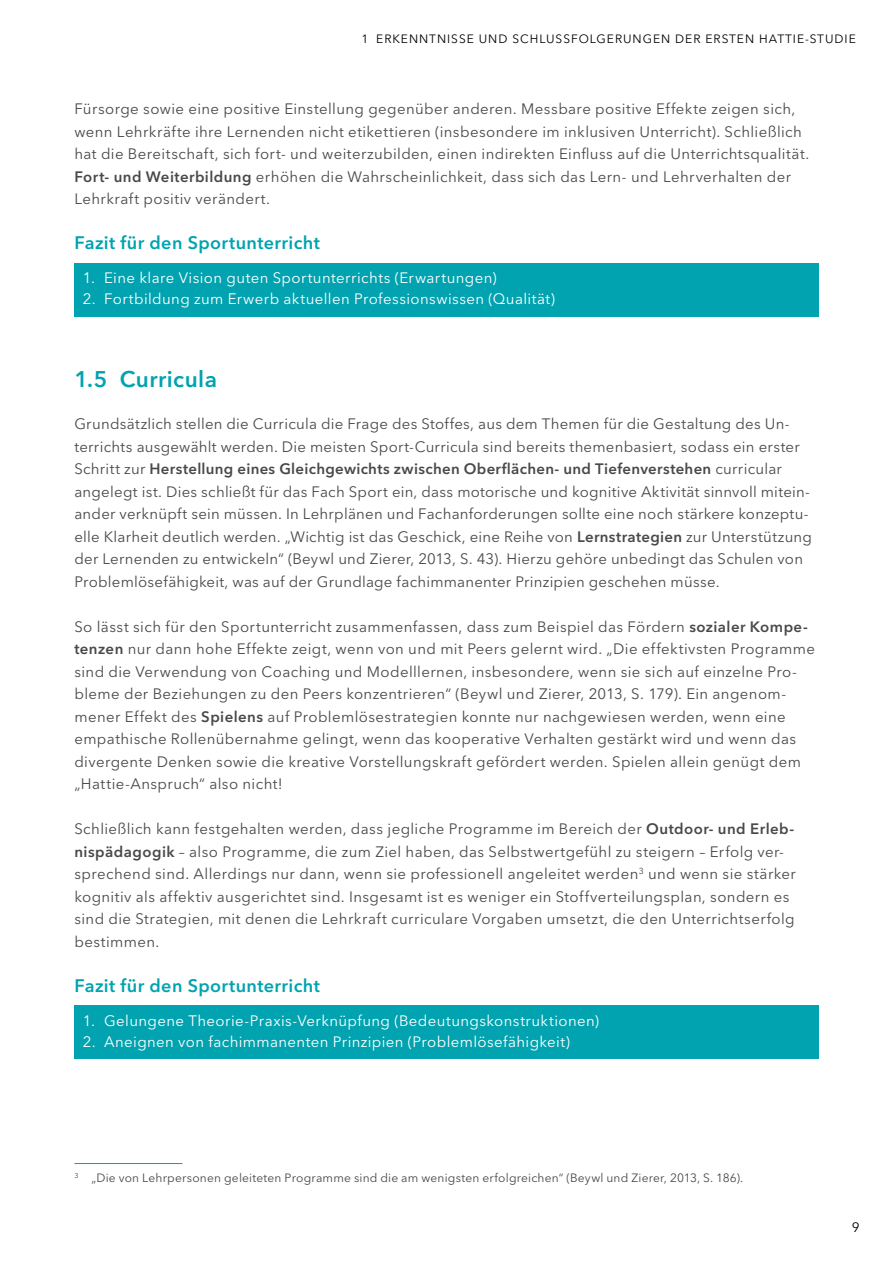
<style>
.page{position:relative;width:893px;height:1263px;background:#fff}
.page>*{position:absolute;margin:0;border:0;box-sizing:border-box;transform-origin:0 0}
.Ü2{font:600 22.5px "Avenir Next LT Pro";letter-spacing:.02em;color:#00a3af}
.Ü_3{font:600 18px "Avenir Next LT Pro";letter-spacing:.02em;color:#00a3af}
.Fließtext{font:15px/22.5px "Avenir Next LT Pro";letter-spacing:.025em;color:#494948}
.Fließtext_Schattiert{font:15px "Avenir Next LT Pro";letter-spacing:.025em;color:#fff}
.t1{font:13.5px "Avenir Next LT Pro";color:#000}
.Fließtext-2{font:12px "Avenir Next LT Pro";letter-spacing:.015em;color:#494948}
.t2{font:12px "Avenir Next LT Pro";letter-spacing:.08em;color:#000}
.s1{font-weight:600}
</style>
<div class="page">
<div style="left:74px;top:263px;width:745px;height:32px;background:#00a3af"></div>
<div style="left:74px;top:284px;width:745px;height:32px;background:#00a3af"></div>
<div style="left:74px;top:1006px;width:745px;height:32px;background:#00a3af"></div>
<div style="left:74px;top:1027px;width:745px;height:32px;background:#00a3af"></div>
<hr style="left:74px;top:1163px;width:108px;height:1px;background:#00a3af">
<p class="t2" style="left:361px;top:32px;width:496px">1 ERKENNTNISSE UND SCHLUSSFOLGERUNGEN DER ERSTEN HATTIE-STUDIE</p>
<p class="Fließtext" style="left:74px;top:98px;width:736px">Fürsorge sowie eine positive Einstellung gegenüber anderen. Messbare positive Effekte zeigen sich, wenn Lehrkräfte ihre Lernenden nicht etikettieren (insbesondere im inklusiven Unterricht). Schließlich hat die Bereitschaft, sich fort- und weiterzubilden, einen indirekten Einfluss auf die Unterrichtsqualität.<br><span class="s1">Fort- und Weiterbildung</span> erhöhen die Wahrscheinlichkeit, dass sich das Lern- und Lehrverhalten der Lehrkraft positiv verändert.</p>
<p class="Ü_3" style="left:74px;top:232px;width:247px">Fazit für den Sportunterricht</p>
<p class="Fließtext_Schattiert" style="left:83px;top:269px;width:415px">1. Eine klare Vision guten Sportunterrichts (Erwartungen)</p>
<p class="Fließtext_Schattiert" style="left:83px;top:290px;width:474px">2. Fortbildung zum Erwerb aktuellen Professionswissen (Qualität)</p>
<p class="Ü2" style="left:74px;top:365px;width:144px">1.5 Curricula</p>
<p class="Fließtext" style="left:74px;top:413px;width:739px">Grundsätzlich stellen die Curricula die Frage des Stoffes, aus dem Themen für die Gestaltung des Un&shy;terrichts ausgewählt werden. Die meisten Sport-Curricula sind bereits themenbasiert, sodass ein erster Schritt zur <span class="s1">Herstellung eines Gleichgewichts zwischen Oberflächen- und Tiefenverstehen</span> curricular angelegt ist. Dies schließt für das Fach Sport ein, dass motorische und kognitive Aktivität sinnvoll mitein&shy;ander verknüpft sein müssen. In Lehrplänen und Fachanforderungen sollte eine noch stärkere konzeptu&shy;elle Klarheit deutlich werden. „Wichtig ist das Geschick, eine Reihe von <span class="s1">Lernstrategien</span> zur Unterstützung der Lernenden zu entwickeln“ (Beywl und Zierer, 2013, S. 43). Hierzu gehöre unbedingt das Schulen von Problemlösefähigkeit, was auf der Grundlage fachimmanenter Prinzipien geschehen müsse.</p>
<p class="Fließtext" style="left:74px;top:615px;width:742px">So lässt sich für den Sportunterricht zusammenfassen, dass zum Beispiel das Fördern <span class="s1">sozialer Kompe&shy;tenzen</span> nur dann hohe Effekte zeigt, wenn von und mit Peers gelernt wird. „Die effektivsten Programme sind die Verwendung von Coaching und Modelllernen, insbesondere, wenn sie sich auf einzelne Pro&shy;bleme der Beziehungen zu den Peers konzentrieren“ (Beywl und Zierer, 2013, S. 179). Ein angenom&shy;mener Effekt des <span class="s1">Spielens</span> auf Problemlösestrategien konnte nur nachgewiesen werden, wenn eine empathische Rollenübernahme gelingt, wenn das kooperative Verhalten gestärkt wird und wenn das divergente Denken sowie die kreative Vorstellungskraft gefördert werden. Spielen allein genügt dem „Hattie-Anspruch“ also nicht!</p>
<p class="Fließtext" style="left:74px;top:818px;width:723px">Schließlich kann festgehalten werden, dass jegliche Programme im Bereich der <span class="s1">Outdoor- und Erleb&shy;nispädagogik</span> – also Programme, die zum Ziel haben, das Selbstwertgefühl zu steigern – Erfolg ver&shy;sprechend sind. Allerdings nur dann, wenn sie professionell angeleitet werden<sup>3</sup> und wenn sie stärker kognitiv als affektiv ausgerichtet sind. Insgesamt ist es weniger ein Stoffverteilungsplan, sondern es sind die Strategien, mit denen die Lehrkraft curriculare Vorgaben umsetzt, die den Unterrichtserfolg bestimmen.</p>
<p class="Ü_3" style="left:74px;top:975px;width:247px">Fazit für den Sportunterricht</p>
<p class="Fließtext_Schattiert" style="left:83px;top:1011px;width:518px">1. Gelungene Theorie-Praxis-Verknüpfung (Bedeutungskonstruktionen)</p>
<p class="Fließtext_Schattiert" style="left:83px;top:1032px;width:488px">2. Aneignen von fachimmanenten Prinzipien (Problemlösefähigkeit)</p>
<p class="Fließtext-2" style="left:74px;top:1171px;width:670px"><sup>3</sup> „Die von Lehrpersonen geleiteten Programme sind die am wenigsten erfolgreichen“ (Beywl und Zierer, 2013, S. 186).</p>
<p class="t1" style="left:852px;top:1219px;width:9px">9</p>
</div>
